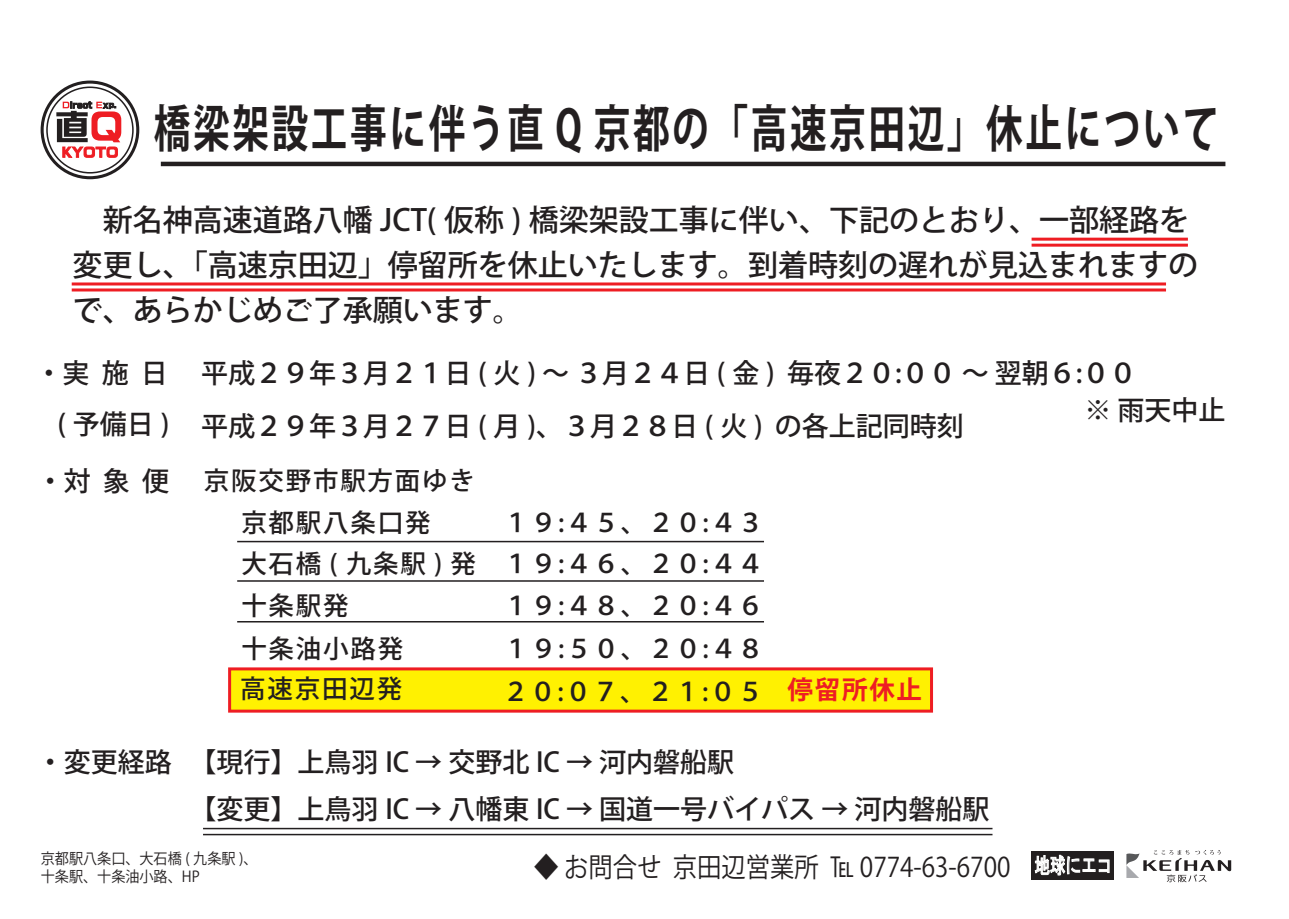
<style>
.page{position:relative;width:1289px;height:919px;background:#fff}
.page>*{position:absolute;margin:0;border:0;box-sizing:border-box;transform-origin:0 0}
.t1{font:700 50.4px "Koz Go Pr 6 N";letter-spacing:.07em;color:#231f20;scale:.73 1}
.t2{font:500 30px/45px "Koz Go Pr 6 N";color:#231f20}
.t3{font:500 27px/52.5px "Koz Go Pr 6 N";color:#231f20}
.t4{font:27px "Koz Go Pro";color:#231f20;scale:.9 1}
.t5{font:500 25.5px/41.7px "Koz Go Pr 6 N";letter-spacing:.07em;color:#231f20;text-align:center}
.t6{font:22.5px "MS Gothic";color:#fff;scale:.69 1}
.t7{font:15px/18px "Koz Go Pr 6 N";color:#231f20;scale:.94 1}
.s1{font-weight:700;color:#ee1d23}
</style>
<div class="page">
<div style="left:228px;top:667px;width:705px;height:45px;background:#fff101;border:3px solid #ee1d23"></div>
<svg style="left:42px;top:82px;width:96px;height:96px"></svg>
<div style="left:41px;top:81px;width:98px;height:98px;border:3px solid #231f20;border-radius:50%"></div>
<div style="left:46px;top:86px;width:88px;height:87px;border:2px solid #231f20;border-radius:50%"></div>
<svg style="left:56px;top:101px;width:65px;height:57px"></svg>
<hr style="left:72px;top:282px;width:1093px;height:3px;background:#ee1d23">
<hr style="left:72px;top:288px;width:1093px;height:3px;background:#ee1d23">
<hr style="left:161px;top:162px;width:1064px;height:4px;background:#231f20">
<div style="left:1031px;top:851px;width:83px;height:28px;background:#231f20"></div>
<svg style="left:1034px;top:854px;width:75px;height:21px"></svg>
<svg style="left:1126px;top:850px;width:105px;height:32px"></svg>
<hr style="left:237px;top:541px;width:527px;height:1px;background:#231f20">
<hr style="left:237px;top:580px;width:527px;height:1px;background:#231f20">
<hr style="left:237px;top:621px;width:527px;height:1px;background:#231f20">
<hr style="left:1031px;top:238px;width:156px;height:3px;background:#ee1d23">
<hr style="left:1031px;top:244px;width:156px;height:3px;background:#ee1d23">
<hr style="left:203px;top:827px;width:789px;height:2px;background:#231f20">
<hr style="left:203px;top:833px;width:789px;height:2px;background:#231f20">
<h1 class="t1" style="left:154px;top:100px;width:1460px">橋梁架設工事に伴う直 Q 京都の「高速京田辺」休止について</h1>
<p class="t2" style="left:73px;top:198px;width:1126px">　新名神高速道路八幡 JCT( 仮称 ) 橋梁架設工事に伴い、下記のとおり、一部経路を変更し、「高速京田辺」停留所を休止いたします。到着時刻の遅れが見込まれますので、あらかじめご了承願います。</p>
<p class="t3" style="left:57px;top:347px;width:1080px;text-indent:-22px">・実 施 日 平成２９年３月２１日 ( 火 ) ～ ３月２４日 ( 金 ) 毎夜２０:００ ～ 翌朝６:００( 予備日 ) 平成２９年３月２７日 ( 月 )、３月２８日 ( 火 ) の各上記同時刻</p>
<p class="t3" style="left:1084px;top:384px;width:143px">※ 雨天中止</p>
<p class="t3" style="left:37px;top:455px;width:134px">・対 象 便</p>
<p class="t5" style="left:204px;top:460px;width:273px">京阪交野市駅方面ゆき京都駅八条口発</p>
<p class="t5" style="left:241px;top:502px;width:523px;text-align:justify;text-indent:262px">１９:４５、２０:４３大石橋 ( 九条駅 ) 発 １９:４６、２０:４４十条駅発</p>
<p class="t5" style="left:503px;top:585px;width:261px">１９:４８、２０:４６</p>
<p class="t5" style="left:241px;top:628px;width:163px">十条油小路発</p>
<p class="t5" style="left:503px;top:628px;width:261px">１９:５０、２０:４８</p>
<p class="t3" style="left:37px;top:736px;width:136px">・変更経路</p>
<p class="t5" style="left:240px;top:668px;width:163px">高速京田辺発</p>
<p class="t5" style="left:503px;top:671px;width:421px">２０:０７、２１:０５ <span class="s1">停留所休止</span></p>
<p class="t3" style="left:189px;top:739px;width:801px;line-height:47.2px">【現行】上鳥羽 IC → 交野北 IC → 河内磐船駅<br>【変更】上鳥羽 IC → 八幡東 IC → 国道一号バイパス → 河内磐船駅</p>
<p class="t7" style="left:41px;top:849px;width:232px">京都駅八条口、大石橋 ( 九条駅 )、十条駅、十条油小路、HP</p>
<p class="t4" style="left:534px;top:849px;width:530px">◆ お問合せ 京田辺営業所 ℡ 0774-63-6700</p>
<p class="t6" style="left:1034px;top:853px;width:114px">地球にエコ</p>
</div>
